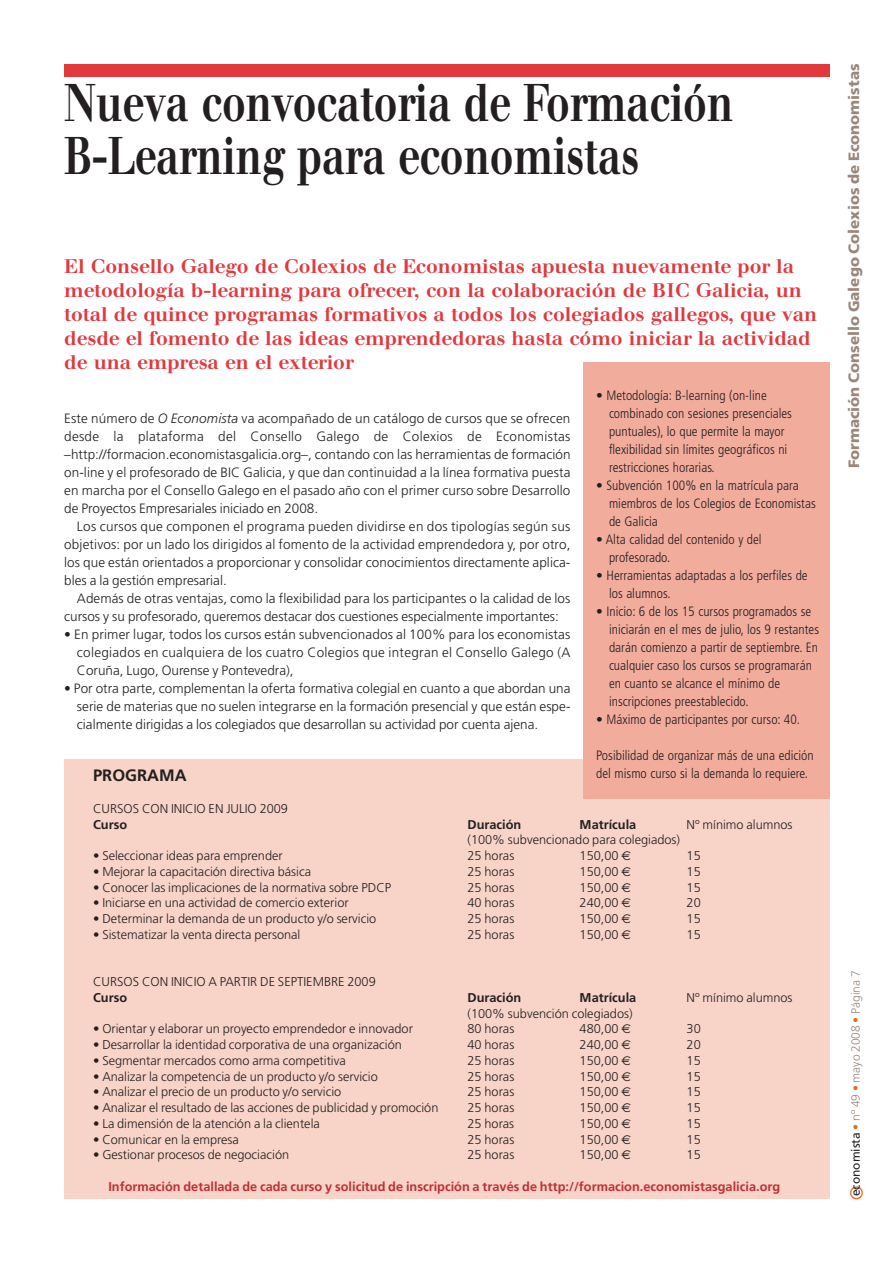
<style>
.page{position:relative;width:893px;height:1263px;background:#fff}
.page>*{position:absolute;margin:0;border:0;box-sizing:border-box;transform-origin:0 0}
.t1{font:500 52.5px/52.5px "Walbaum";color:#231f20;scale:.75 1}
.t2{font:500 19.5px/24px "Walbaum";color:#e1393e}
.t3{font:700 16.5px "Frutiger";color:#231f20}
.t4{font:16.5px "Futura";color:#e56b1f}
.t5{font:900 15px "Frutiger";color:#99877c}
.t6{font:300 13.5px/18px "Frutiger";color:#231f20;text-align:justify}
.t7{font:300 condensed 13.5px/18px "Frutiger";color:#231f20}
.t8{font:300 12.75px "Frutiger";color:#231f20}
.t9{font:700 12.75px "Frutiger";color:#bf2f37}
.t10{font:700 12.75px "Frutiger";color:#231f20}
.t11{font:300 12px "Frutiger";color:#99877c}
.s1{font-family:"Euro Sans";font-weight:400}
.s2{font-style:italic}
.s3{font-weight:400;color:#231f20}
.s4{color:#e56b1f}
</style>
<div class="page">
<div style="left:64px;top:759px;width:766px;height:440px;background:#f8d3c7"></div>
<div style="left:64px;top:64px;width:766px;height:13px;background:#e1393e"></div>
<div style="left:583px;top:363px;width:247px;height:436px;background:#f1ac9c"></div>
<h1 class="t1" style="left:64px;top:82px;width:893px">Nueva convocatoria de Formación<br>B-Learning para economistas</h1>
<p class="t2" style="left:64px;top:257px;width:754px">El Consello Galego de Colexios de Economistas apuesta nuevamente por la metodología b-learning para ofrecer, con la colaboración de BIC Galicia, un total de quince programas formativos a todos los colegiados gallegos, que van desde el fomento de las ideas emprendedoras hasta cómo iniciar la actividad de una empresa en el exterior</p>
<p class="t7" style="left:609px;top:388px;width:184px;text-indent:-13px">• Metodología: B-learning (on-line combinado con sesiones presenciales puntuales), lo que permite la mayor flexibilidad sin límites geográficos ni restricciones horarias.</p>
<p class="t7" style="left:609px;top:478px;width:208px;text-indent:-13px">• Subvención 100% en la matrícula para miembros de los Colegios de Economistas de Galicia</p>
<p class="t7" style="left:609px;top:532px;width:154px;text-indent:-13px">• Alta calidad del contenido y del profesorado.</p>
<p class="t7" style="left:609px;top:568px;width:200px;text-indent:-13px">• Herramientas adaptadas a los perfiles de los alumnos.</p>
<p class="t7" style="left:609px;top:604px;width:212px;text-indent:-13px">• Inicio: 6 de los 15 cursos programados se iniciarán en el mes de julio, los 9 restantes darán comienzo a partir de septiembre. En cualquier caso los cursos se programarán en cuanto se alcance el mínimo de inscripciones preestablecido.</p>
<p class="t7" style="left:596px;top:712px;width:205px">• Máximo de participantes por curso: 40.</p>
<p class="t7" style="left:596px;top:748px;width:219px">Posibilidad de organizar más de una edición</p>
<p class="t3" style="left:93px;top:769px;width:95px">PROGRAMA</p>
<p class="t7" style="left:596px;top:766px;width:213px">del mismo curso si la demanda lo requiere.</p>
<p class="t8" style="left:93px;top:803px;width:196px">CURSOS CON INICIO EN JULIO 2009</p>
<p class="t10" style="left:93px;top:819px;width:35px">Curso</p>
<p class="t10" style="left:467px;top:819px;width:55px">Duración</p>
<p class="t10" style="left:579px;top:819px;width:58px">Matrícula</p>
<p class="t8" style="left:686px;top:819px;width:107px">Nº mínimo alumnos</p>
<p class="t8" style="left:467px;top:835px;width:214px">(100% subvencionado para colegiados)</p>
<p class="t8" style="left:93px;top:851px;width:191px">• Seleccionar ideas para emprender</p>
<p class="t8" style="left:467px;top:851px;width:48px">25 horas</p>
<p class="t8" style="left:579px;top:851px;width:53px">150,00 <span class="s1">€</span></p>
<p class="t8" style="left:686px;top:851px;width:16px">15</p>
<p class="t8" style="left:93px;top:866px;width:219px">• Mejorar la capacitación directiva básica</p>
<p class="t8" style="left:467px;top:866px;width:48px">25 horas</p>
<p class="t8" style="left:579px;top:866px;width:53px">150,00 <span class="s1">€</span></p>
<p class="t8" style="left:686px;top:866px;width:16px">15</p>
<p class="t8" style="left:93px;top:882px;width:299px">• Conocer las implicaciones de la normativa sobre PDCP</p>
<p class="t8" style="left:467px;top:882px;width:48px">25 horas</p>
<p class="t8" style="left:579px;top:882px;width:53px">150,00 <span class="s1">€</span></p>
<p class="t8" style="left:686px;top:882px;width:16px">15</p>
<p class="t8" style="left:93px;top:898px;width:257px">• Iniciarse en una actividad de comercio exterior</p>
<p class="t8" style="left:467px;top:898px;width:48px">40 horas</p>
<p class="t8" style="left:579px;top:898px;width:53px">240,00 <span class="s1">€</span></p>
<p class="t8" style="left:686px;top:898px;width:16px">20</p>
<p class="t8" style="left:93px;top:914px;width:285px">• Determinar la demanda de un producto y/o servicio</p>
<p class="t8" style="left:467px;top:914px;width:48px">25 horas</p>
<p class="t8" style="left:579px;top:914px;width:53px">150,00 <span class="s1">€</span></p>
<p class="t8" style="left:686px;top:914px;width:16px">15</p>
<p class="t8" style="left:93px;top:929px;width:209px">• Sistematizar la venta directa personal</p>
<p class="t8" style="left:467px;top:929px;width:48px">25 horas</p>
<p class="t8" style="left:579px;top:929px;width:53px">150,00 <span class="s1">€</span></p>
<p class="t8" style="left:686px;top:929px;width:16px">15</p>
<p class="t8" style="left:93px;top:977px;width:284px">CURSOS CON INICIO A PARTIR DE SEPTIEMBRE 2009</p>
<p class="t10" style="left:93px;top:992px;width:35px">Curso</p>
<p class="t10" style="left:467px;top:992px;width:55px">Duración</p>
<p class="t10" style="left:579px;top:992px;width:58px">Matrícula</p>
<p class="t8" style="left:686px;top:992px;width:107px">Nº mínimo alumnos</p>
<p class="t8" style="left:467px;top:1008px;width:167px">(100% subvención colegiados)</p>
<p class="t8" style="left:93px;top:1024px;width:321px">• Orientar y elaborar un proyecto emprendedor e innovador</p>
<p class="t8" style="left:467px;top:1024px;width:48px">80 horas</p>
<p class="t8" style="left:579px;top:1024px;width:53px">480,00 <span class="s1">€</span></p>
<p class="t8" style="left:686px;top:1024px;width:16px">30</p>
<p class="t8" style="left:93px;top:1040px;width:310px">• Desarrollar la identidad corporativa de una organización</p>
<p class="t8" style="left:467px;top:1040px;width:48px">40 horas</p>
<p class="t8" style="left:579px;top:1040px;width:53px">240,00 <span class="s1">€</span></p>
<p class="t8" style="left:686px;top:1040px;width:16px">20</p>
<p class="t8" style="left:93px;top:1055px;width:254px">• Segmentar mercados como arma competitiva</p>
<p class="t8" style="left:467px;top:1055px;width:48px">25 horas</p>
<p class="t8" style="left:579px;top:1055px;width:53px">150,00 <span class="s1">€</span></p>
<p class="t8" style="left:686px;top:1055px;width:16px">15</p>
<p class="t8" style="left:93px;top:1071px;width:286px">• Analizar la competencia de un producto y/o servicio</p>
<p class="t8" style="left:467px;top:1071px;width:48px">25 horas</p>
<p class="t8" style="left:579px;top:1071px;width:53px">150,00 <span class="s1">€</span></p>
<p class="t8" style="left:686px;top:1071px;width:16px">15</p>
<p class="t8" style="left:93px;top:1087px;width:250px">• Analizar el precio de un producto y/o servicio</p>
<p class="t8" style="left:467px;top:1087px;width:48px">25 horas</p>
<p class="t8" style="left:579px;top:1087px;width:53px">150,00 <span class="s1">€</span></p>
<p class="t8" style="left:686px;top:1087px;width:16px">15</p>
<p class="t8" style="left:93px;top:1103px;width:347px">• Analizar el resultado de las acciones de publicidad y promoción</p>
<p class="t8" style="left:467px;top:1103px;width:48px">25 horas</p>
<p class="t8" style="left:579px;top:1103px;width:53px">150,00 <span class="s1">€</span></p>
<p class="t8" style="left:686px;top:1103px;width:16px">15</p>
<p class="t8" style="left:93px;top:1118px;width:228px">• La dimensión de la atención a la clientela</p>
<p class="t8" style="left:467px;top:1118px;width:48px">25 horas</p>
<p class="t8" style="left:579px;top:1118px;width:53px">150,00 <span class="s1">€</span></p>
<p class="t8" style="left:686px;top:1118px;width:16px">15</p>
<p class="t8" style="left:93px;top:1134px;width:147px">• Comunicar en la empresa</p>
<p class="t8" style="left:467px;top:1134px;width:48px">25 horas</p>
<p class="t8" style="left:579px;top:1134px;width:53px">150,00 <span class="s1">€</span></p>
<p class="t8" style="left:686px;top:1134px;width:16px">15</p>
<p class="t8" style="left:93px;top:1150px;width:197px">• Gestionar procesos de negociación</p>
<p class="t8" style="left:467px;top:1150px;width:48px">25 horas</p>
<p class="t8" style="left:579px;top:1150px;width:53px">150,00 <span class="s1">€</span></p>
<p class="t8" style="left:686px;top:1150px;width:16px">15</p>
<p class="t9" style="left:108px;top:1181px;width:673px">Información detallada de cada curso y solicitud de inscripción a través de http://formacion.economistasgalicia.org</p>
<p class="t6" style="left:64px;top:411px;width:508px">Este número de <span class="s2">O Economista</span> va acompañado de un catálogo de cursos que se ofrecen desde la plataforma del Consello Galego de Colexios de Economistas –http://formacion.economistasgalicia.org–, contando con las herramientas de formación on-line y el profesorado de BIC Galicia, y que dan continuidad a la línea formativa puesta en marcha por el Consello Galego en el pasado año con el primer curso sobre Desarrollo de Proyectos Empresariales iniciado en 2008.</p>
<p class="t6" style="left:64px;top:519px;width:507px;text-indent:13px">Los cursos que componen el programa pueden dividirse en dos tipologías según sus objetivos: por un lado los dirigidos al fomento de la actividad emprendedora y, por otro, los que están orientados a proporcionar y consolidar conocimientos directamente aplica&shy;bles a la gestión empresarial.</p>
<p class="t6" style="left:64px;top:591px;width:507px;text-indent:13px">Además de otras ventajas, como la flexibilidad para los participantes o la calidad de los cursos y su profesorado, queremos destacar dos cuestiones especialmente importantes:</p>
<p class="t6" style="left:77px;top:627px;width:495px;text-indent:-13px">• En primer lugar, todos los cursos están subvencionados al 100% para los economistas colegiados en cualquiera de los cuatro Colegios que integran el Consello Galego (A Coruña, Lugo, Ourense y Pontevedra),</p>
<p class="t6" style="left:77px;top:681px;width:495px;text-indent:-13px">• Por otra parte, complementan la oferta formativa colegial en cuanto a que abordan una serie de materias que no suelen integrarse en la formación presencial y que están espe&shy;cialmente dirigidas a los colegiados que desarrollan su actividad por cuenta ajena.</p>
<p class="t5" style="left:847px;top:468px;width:406px;rotate:-90deg">Formación Consello Galego Colexios de Economistas</p>
<p class="t11" style="left:850px;top:1196px;width:227px;rotate:-90deg"><span class="s3">economista</span> <span class="s4">•</span> nº 49 <span class="s4">•</span> mayo 2008 <span class="s4">•</span> Página 7</p>
<p class="t4" style="left:849px;top:1200px;width:16px;rotate:-90deg">O</p>
</div>
